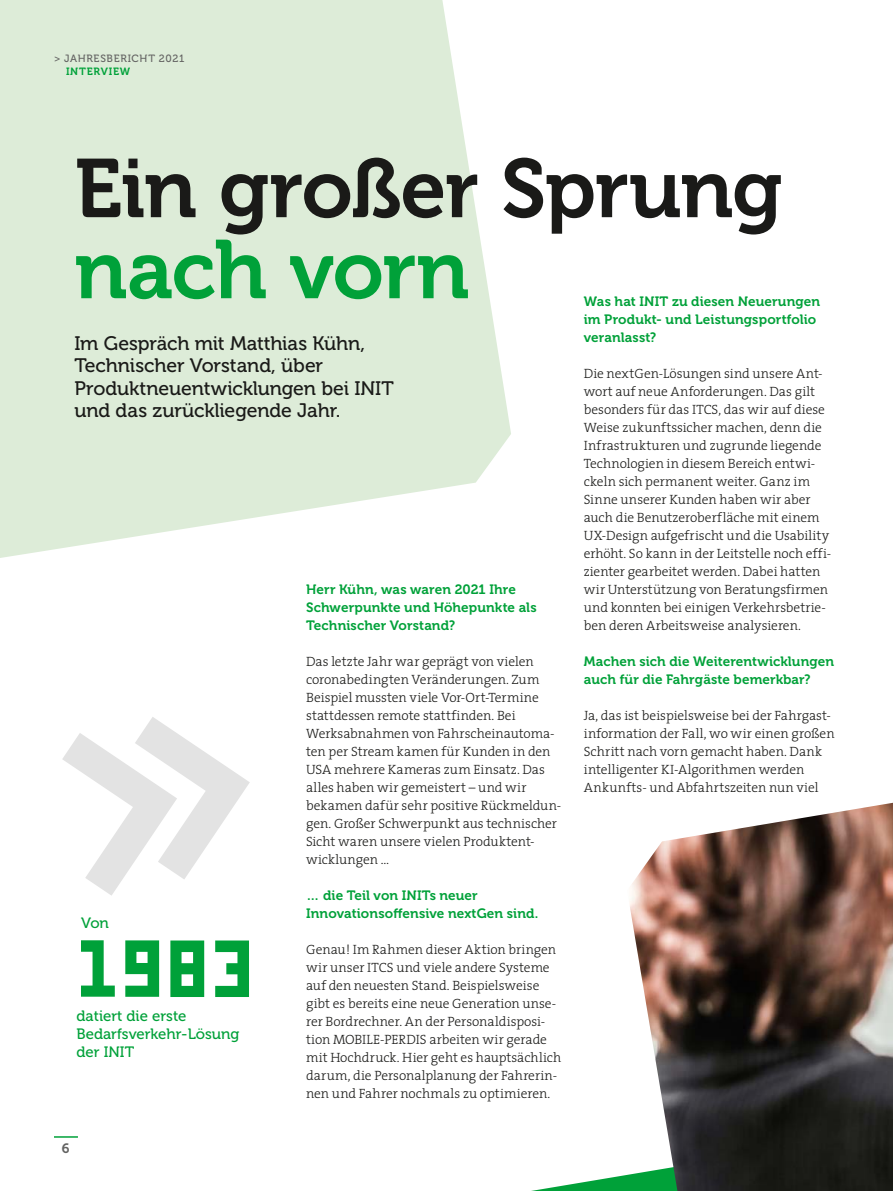
<style>
.page{position:relative;width:893px;height:1191px;background:#fff}
.page>*{position:absolute;margin:0;border:0;box-sizing:border-box;transform-origin:0 0}
.t1{font:108px "FORCED SQUARE";color:#00a139}
.t2{font:82.5px "Museo 700";letter-spacing:-.015em;color:#1a1a18}
.t3{font:82.5px "Museo 700";letter-spacing:-.015em;color:#00a139}
.t4{font:19.5px/22.5px "Museo 500";letter-spacing:-.005em;color:#1a1a18}
.t5{font:15px/18px "Museo 500";color:#00a139}
.t6{font:300 13.5px/18px "The Serif";color:#1a1a18}
.t7{font:13.5px/18px "Museo 700";letter-spacing:.005em;color:#00a139}
.t8{font:13.5px "Museo 700";color:#636362}
.t9{font:10.5px "Museo 500";letter-spacing:.06em;color:#636362}
.t10{font:10.5px "Museo 700";letter-spacing:.07em;color:#00a139}
</style>
<div class="page">
<svg style="left:54px;top:1136px;width:24px;height:1px"></svg>
<svg style="left:531px;top:1175px;width:96px;height:16px"></svg>
<svg style="left:0;top:0;width:511px;height:558px;background:#e1eedc"></svg>
<svg style="left:62px;top:717px;width:188px;height:178px"></svg>
<img style="left:627px;top:802px;width:266px;height:389px">
<p class="t9" style="left:54px;top:53px;width:132px">&gt; JAHRESBERICHT 2021</p>
<p class="t10" style="left:66px;top:66px;width:66px">INTERVIEW</p>
<h2 class="t2" style="left:74px;top:143px;width:710px">Ein großer Sprung</h2>
<h2 class="t3" style="left:74px;top:224px;width:396px">nach vorn</h2>
<h3 class="t4" style="left:74px;top:332px;width:321px">Im Gespräch mit Matthias Kühn,<br>Technischer Vorstand, über<br>Produktneuentwicklungen bei INIT und das zurückliegende Jahr.</h3>
<p class="t7" style="left:584px;top:292px;width:238px">Was hat INIT zu diesen Neuerungen im Produkt- und Leistungsportfolio veranlasst?</p>
<p class="t6" style="left:584px;top:364px;width:249px">Die nextGen-Lösungen sind unsere Ant&shy;wort auf neue Anforderungen. Das gilt besonders für das ITCS, das wir auf diese Weise zukunftssicher machen, denn die Infrastrukturen und zugrunde liegende Technologien in diesem Bereich entwi&shy;ckeln sich permanent weiter. Ganz im Sinne unserer Kunden haben wir aber auch die Benutzeroberfläche mit einem UX-Design aufgefrischt und die Usability erhöht. So kann in der Leitstelle noch effi&shy;zienter gearbeitet werden. Dabei hatten wir Unterstützung von Beratungsfirmen und konnten bei einigen Verkehrsbetrie&shy;ben deren Arbeitsweise analysieren.</p>
<p class="t7" style="left:584px;top:652px;width:252px">Machen sich die Weiterentwicklungen auch für die Fahrgäste bemerkbar?</p>
<p class="t6" style="left:584px;top:706px;width:252px">Ja, das ist beispielsweise bei der Fahrgast&shy;information der Fall, wo wir einen großen Schritt nach vorn gemacht haben. Dank intelligenter KI-Algorithmen werden Ankunfts- und Abfahrtszeiten nun viel</p>
<p class="t7" style="left:306px;top:581px;width:232px">Herr Kühn, was waren 2021 Ihre<br>Schwerpunkte und Höhepunkte als<br>Technischer Vorstand?</p>
<p class="t6" style="left:306px;top:652px;width:257px">Das letzte Jahr war geprägt von vielen coronabedingten Veränderungen. Zum Beispiel mussten viele Vor-Ort-Termine stattdessen remote stattfinden. Bei Werksabnahmen von Fahrscheinautoma&shy;ten per Stream kamen für Kunden in den USA mehrere Kameras zum Einsatz. Das alles haben wir gemeistert – und wir bekamen dafür sehr positive Rückmeldun&shy;gen. Großer Schwerpunkt aus technischer Sicht waren unsere vielen Produktent&shy;wicklungen …</p>
<p class="t7" style="left:306px;top:886px;width:234px">… die Teil von INITs neuer<br>Innovationsoffensive nextGen sind.</p>
<p class="t6" style="left:306px;top:940px;width:257px">Genau! Im Rahmen dieser Aktion bringen wir unser ITCS und viele andere Systeme auf den neuesten Stand. Beispielsweise gibt es bereits eine neue Generation unse&shy;rer Bordrechner. An der Personaldisposi&shy;tion MOBILE-PERDIS arbeiten wir gerade mit Hochdruck. Hier geht es hauptsächlich darum, die Personalplanung der Fahrerin&shy;nen und Fahrer nochmals zu optimieren.</p>
<p class="t5" style="left:81px;top:914px;width:29px">Von</p>
<h1 class="t1" style="left:81px;top:918px;width:181px">1983</h1>
<p class="t5" style="left:77px;top:1006px;width:164px">datiert die erste<br>Bedarfsverkehr-Lösung der INIT</p>
<p class="t8" style="left:62px;top:1140px;width:9px">6</p>
</div>
